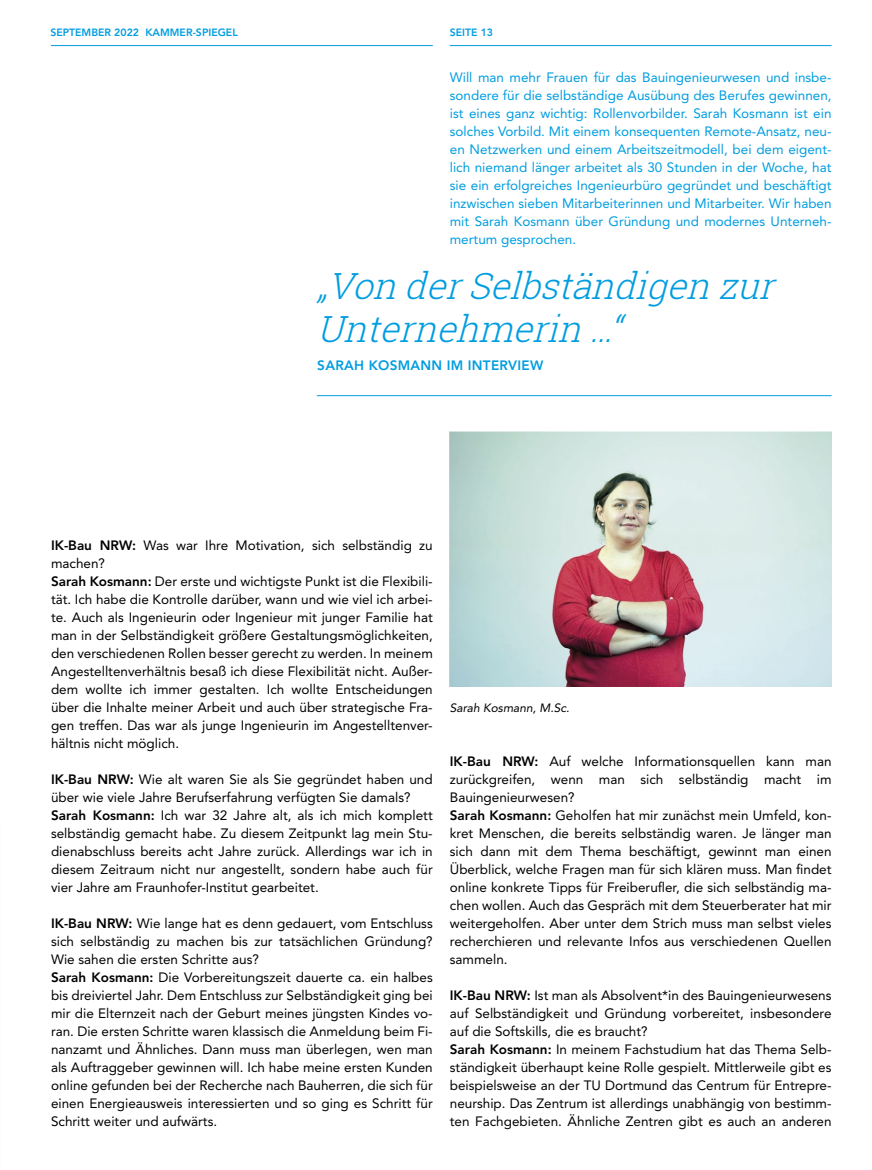
<style>
.page{position:relative;width:872px;height:1170px;background:#fff}
.page>*{position:absolute;margin:0;border:0;box-sizing:border-box;transform-origin:0 0}
.t1{font:italic 300 36px/43.2px "Roboto Slab";color:#009de0}
.t2{font:13.5px/18px "Avenir LT Std";color:#000}
.t3{font:13.5px/18px "Avenir LT Std";color:#009de0;text-align:justify}
.t4{font:800 13.5px "Avenir LT Std";letter-spacing:.02em;color:#009de0}
.t5{font:italic 12px "Avenir LT Std";color:#000}
.t6{font:800 10.5px "Avenir LT Std";color:#009de0}
.s1{font-weight:800}
</style>
<div class="page">
<hr style="left:51px;top:45px;width:382px;height:1px;background:#009de0">
<hr style="left:450px;top:45px;width:381px;height:1px;background:#009de0">
<hr style="left:317px;top:395px;width:514px;height:1px;background:#009de0">
<img style="left:450px;top:431px;width:381px;height:255px">
<p class="t6" style="left:50px;top:26px;width:189px">SEPTEMBER 2022 KAMMER-SPIEGEL</p>
<p class="t6" style="left:450px;top:26px;width:45px">SEITE 13</p>
<p class="t3" style="left:450px;top:68px;width:383px">Will man mehr Frauen für das Bauingenieurwesen und insbe&shy;sondere für die selbständige Ausübung des Berufes gewinnen, ist eines ganz wichtig: Rollenvorbilder. Sarah Kosmann ist ein solches Vorbild. Mit einem konsequenten Remote-Ansatz, neu&shy;en Netzwerken und einem Arbeitszeitmodell, bei dem eigent&shy;lich niemand länger arbeitet als 30 Stunden in der Woche, hat sie ein erfolgreiches Ingenieurbüro gegründet und beschäftigt inzwischen sieben Mitarbeiterinnen und Mitarbeiter. Wir haben mit Sarah Kosmann über Gründung und modernes Unterneh&shy;mertum gesprochen.</p>
<h1 class="t1" style="left:317px;top:263px;width:470px">„VonderSelbständigenzur<br>Unternehmerin…“</h1>
<p class="t4" style="left:317px;top:357px;width:227px">SARAH KOSMANN IM INTERVIEW</p>
<p class="t2" style="left:51px;top:536px;width:383px"><span class="s1">IK-Bau NRW:</span> Was war Ihre Motivation, sich selbständig zu machen?<br><span class="s1">Sarah Kosmann:</span> Der erste und wichtigste Punkt ist die Flexibili&shy;tät. Ich habe die Kontrolle darüber, wann und wie viel ich arbei&shy;te. Auch als Ingenieurin oder Ingenieur mit junger Familie hat man in der Selbständigkeit größere Gestaltungsmöglichkeiten, den verschiedenen Rollen besser gerecht zu werden. In meinem Angestelltenverhältnis besaß ich diese Flexibilität nicht. Außer&shy;dem wollte ich immer gestalten. Ich wollte Entscheidungen über die Inhalte meiner Arbeit und auch über strategische Fra&shy;gen treffen. Das war als junge Ingenieurin im Angestelltenver&shy;hältnis nicht möglich.</p>
<p class="t2" style="left:51px;top:770px;width:383px"><span class="s1">IK-Bau NRW:</span> Wie alt waren Sie als Sie gegründet haben und über wie viele Jahre Berufserfahrung verfügten Sie damals?<br><span class="s1">Sarah Kosmann:</span> Ich war 32 Jahre alt, als ich mich komplett selbständig gemacht habe. Zu diesem Zeitpunkt lag mein Stu&shy;dienabschluss bereits acht Jahre zurück. Allerdings war ich in diesem Zeitraum nicht nur angestellt, sondern habe auch für vier Jahre am Fraunhofer-Institut gearbeitet.</p>
<p class="t2" style="left:51px;top:914px;width:383px"><span class="s1">IK-Bau NRW:</span> Wie lange hat es denn gedauert, vom Entschluss sich selbständig zu machen bis zur tatsächlichen Gründung?<br>Wie sahen die ersten Schritte aus?<br><span class="s1">Sarah Kosmann:</span> Die Vorbereitungszeit dauerte ca. ein halbes bis dreiviertel Jahr. Dem Entschluss zur Selbständigkeit ging bei mir die Elternzeit nach der Geburt meines jüngsten Kindes vo&shy;ran. Die ersten Schritte waren klassisch die Anmeldung beim Fi&shy;nanzamt und Ähnliches. Dann muss man überlegen, wen man als Auftraggeber gewinnen will. Ich habe meine ersten Kunden online gefunden bei der Recherche nach Bauherren, die sich für einen Energieausweis interessierten und so ging es Schritt für Schritt weiter und aufwärts.</p>
<p class="t5" style="left:450px;top:701px;width:121px">Sarah Kosmann, M.Sc.</p>
<p class="t2" style="left:450px;top:752px;width:383px"><span class="s1">IK-Bau NRW:</span> Auf welche Informationsquellen kann man zurückgreifen, wenn man sich selbständig macht im Bauingenieurwesen?<br><span class="s1">Sarah Kosmann:</span> Geholfen hat mir zunächst mein Umfeld, kon&shy;kret Menschen, die bereits selbständig waren. Je länger man sich dann mit dem Thema beschäftigt, gewinnt man einen Überblick, welche Fragen man für sich klären muss. Man findet online konkrete Tipps für Freiberufler, die sich selbständig ma&shy;chen wollen. Auch das Gespräch mit dem Steuerberater hat mir weitergeholfen. Aber unter dem Strich muss man selbst vieles recherchieren und relevante Infos aus verschiedenen Quellen sammeln.</p>
<p class="t2" style="left:450px;top:986px;width:383px"><span class="s1">IK-Bau NRW:</span> Ist man als Absolvent*in des Bauingenieurwesens auf Selbständigkeit und Gründung vorbereitet, insbesondere auf die Softskills, die es braucht?<br><span class="s1">Sarah Kosmann:</span> In meinem Fachstudium hat das Thema Selb&shy;ständigkeit überhaupt keine Rolle gespielt. Mittlerweile gibt es beispielsweise an der TU Dortmund das Centrum für Entrepre&shy;neurship. Das Zentrum ist allerdings unabhängig von bestimm&shy;ten Fachgebieten. Ähnliche Zentren gibt es auch an anderen</p>
</div>
